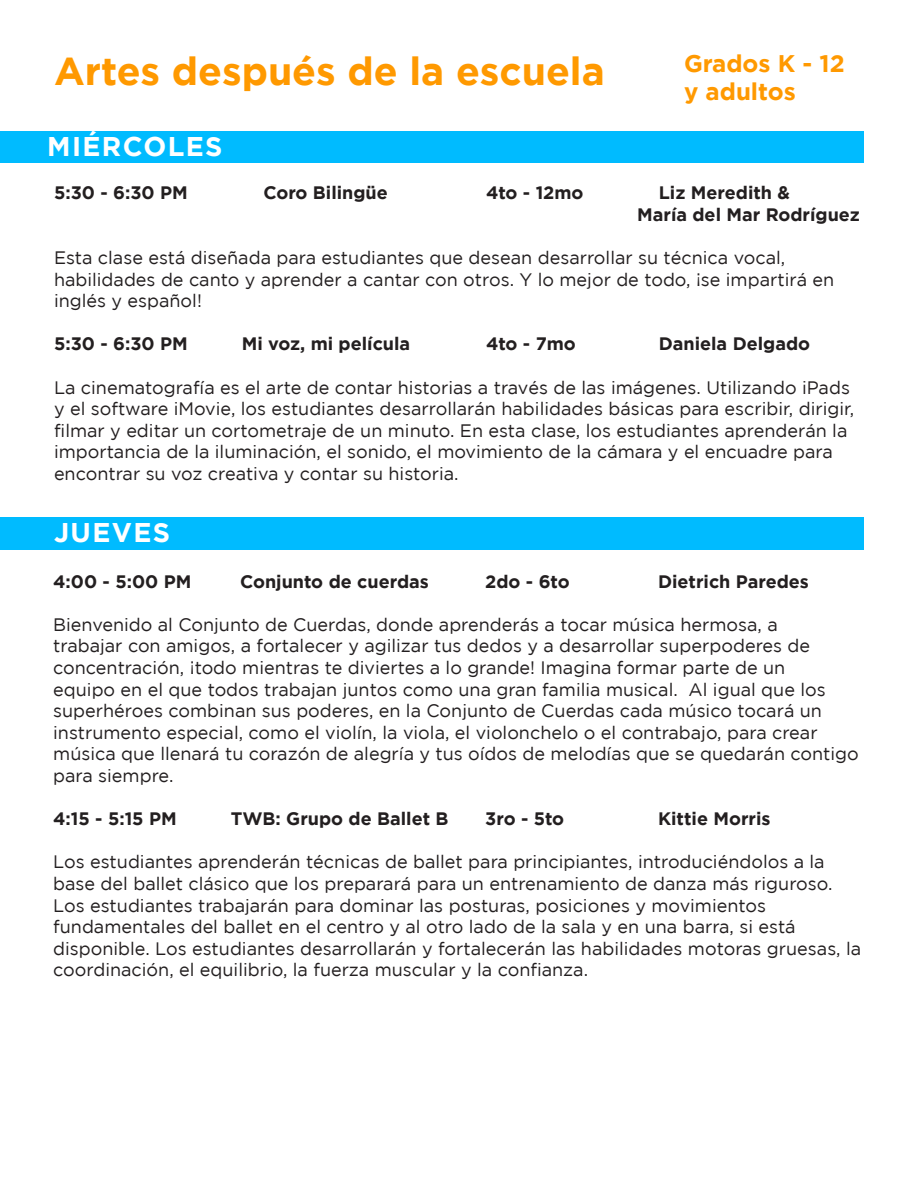
<style>
.page{position:relative;width:918px;height:1188px;background:#fff}
.page>*{position:absolute;margin:0;border:0;box-sizing:border-box;transform-origin:0 0}
.t1{font:700 39px "Gotham";color:#f90}
.t2{font:700 27px "Gotham";letter-spacing:.05em;color:#fff}
.t3{font:700 24px "Gotham";color:#f90}
.t4{font:18px/21.6px "Gotham";color:#231f20}
.t5{font:700 18px "Gotham";color:#231f20}
</style>
<div class="page">
<div style="left:0;top:132px;width:863px;height:31px;background:#0bf"></div>
<div style="left:0;top:518px;width:863px;height:32px;background:#0bf"></div>
<p class="t1" style="left:54px;top:49px;width:552px">Artes después de la escuela</p>
<p class="t3" style="left:684px;top:49px;width:162px">Grados K - 12</p>
<p class="t3" style="left:684px;top:78px;width:113px">y adultos</p>
<p class="t2" style="left:47px;top:131px;width:177px">MIÉRCOLES</p>
<p class="t5" style="left:54px;top:182px;width:135px">5:30 - 6:30 PM</p>
<p class="t5" style="left:263px;top:182px;width:126px">Coro Bilingüe</p>
<p class="t5" style="left:486px;top:182px;width:99px">4to - 12mo</p>
<p class="t5" style="left:659px;top:182px;width:133px">Liz Meredith &amp;</p>
<p class="t5" style="left:637px;top:204px;width:224px">María del Mar Rodríguez</p>
<p class="t4" style="left:54px;top:246px;width:782px">Esta clase está diseñada para estudiantes que desean desarrollar su técnica vocal, habilidades de canto y aprender a cantar con otros. Y lo mejor de todo, ¡se impartirá en inglés y español!</p>
<p class="t5" style="left:54px;top:334px;width:135px">5:30 - 6:30 PM</p>
<p class="t5" style="left:242px;top:334px;width:170px">Mi voz, mi película</p>
<p class="t5" style="left:486px;top:334px;width:91px">4to - 7mo</p>
<p class="t5" style="left:659px;top:334px;width:153px">Daniela Delgado</p>
<p class="t4" style="left:54px;top:376px;width:802px">La cinematografía es el arte de contar historias a través de las imágenes. Utilizando iPads y el software iMovie, los estudiantes desarrollarán habilidades básicas para escribir, dirigir, filmar y editar un cortometraje de un minuto. En esta clase, los estudiantes aprenderán la importancia de la iluminación, el sonido, el movimiento de la cámara y el encuadre para encontrar su voz creativa y contar su historia.</p>
<p class="t2" style="left:54px;top:517px;width:118px">JUEVES</p>
<p class="t5" style="left:53px;top:571px;width:140px">4:00 - 5:00 PM</p>
<p class="t5" style="left:240px;top:571px;width:190px">Conjunto de cuerdas</p>
<p class="t5" style="left:485px;top:571px;width:86px">2do - 6to</p>
<p class="t5" style="left:658px;top:571px;width:152px">Dietrich Paredes</p>
<p class="t4" style="left:53px;top:613px;width:807px">Bienvenido al Conjunto de Cuerdas, donde aprenderás a tocar música hermosa, a<br>trabajar con amigos, a fortalecer y agilizar tus dedos y a desarrollar superpoderes de concentración, ¡todo mientras te diviertes a lo grande! Imagina formar parte de un<br>equipo en el que todos trabajan juntos como una gran familia musical. Al igual que los superhéroes combinan sus poderes, en la Conjunto de Cuerdas cada músico tocará un instrumento especial, como el violín, la viola, el violonchelo o el contrabajo, para crear música que llenará tu corazón de alegría y tus oídos de melodías que se quedarán contigo para siempre.</p>
<p class="t5" style="left:53px;top:808px;width:125px">4:15 - 5:15 PM</p>
<p class="t5" style="left:231px;top:808px;width:219px">TWB: Grupo de Ballet B</p>
<p class="t5" style="left:485px;top:808px;width:81px">3ro - 5to</p>
<p class="t5" style="left:658px;top:808px;width:114px">Kittie Morris</p>
<p class="t4" style="left:53px;top:851px;width:810px">Los estudiantes aprenderán técnicas de ballet para principiantes, introduciéndolos a la base del ballet clásico que los preparará para un entrenamiento de danza más riguroso.<br>Los estudiantes trabajarán para dominar las posturas, posiciones y movimientos fundamentales del ballet en el centro y al otro lado de la sala y en una barra, si está disponible. Los estudiantes desarrollarán y fortalecerán las habilidades motoras gruesas, la coordinación, el equilibrio, la fuerza muscular y la confianza.</p>
</div>
